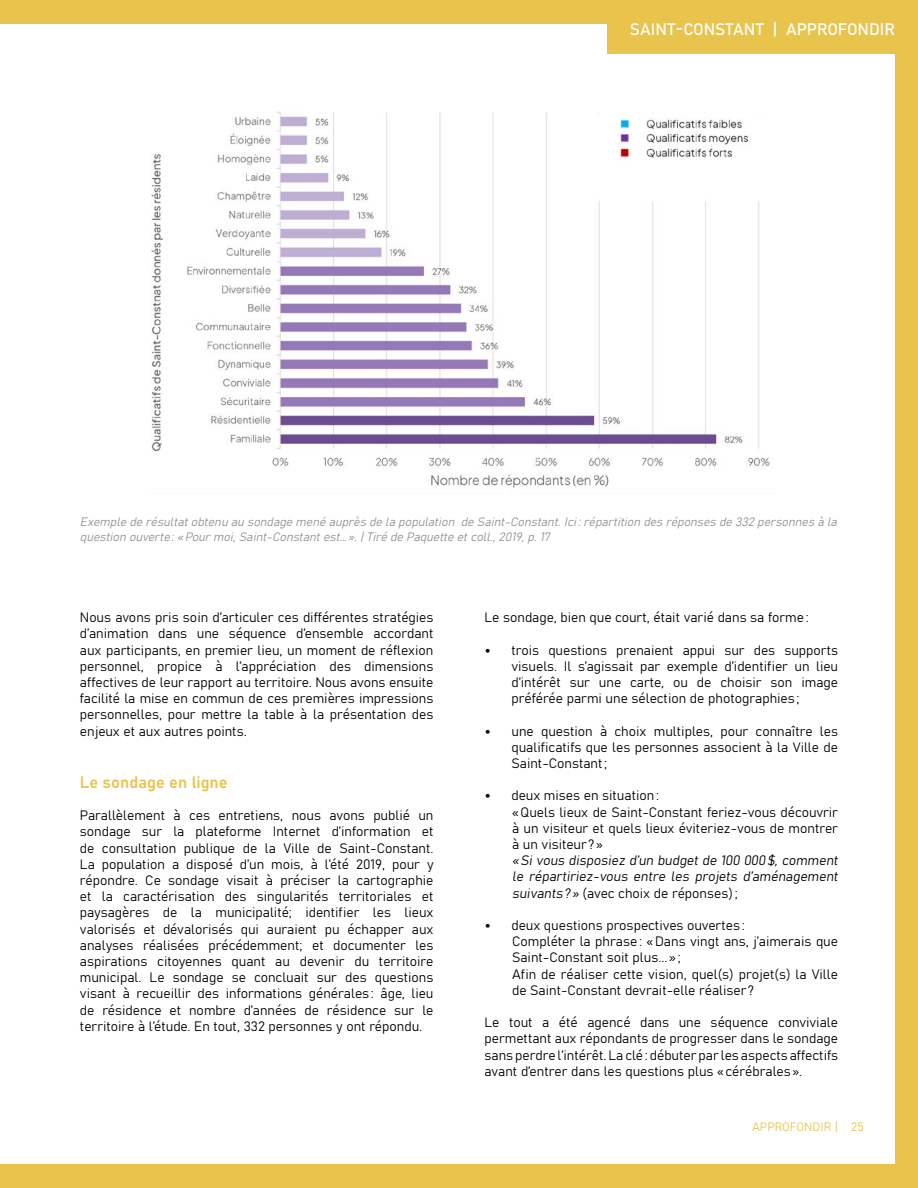
<style>
.page{position:relative;width:918px;height:1188px;background:#fff}
.page>*{position:absolute;margin:0;border:0;box-sizing:border-box;transform-origin:0 0}
.t1{font:16.5px "Bahnschrift";color:#fff}
.t2{font:16.5px "Bahnschrift";color:#e8c44d}
.t3{font:13.5px/16.2px "Bahnschrift";color:#000;text-align:justify}
.t4{font:italic 12px/14.4px "Bahnschrift";color:#919292}
.t5{font:12px "Bahnschrift";letter-spacing:-.01em;color:#e8c44d}
.s1{font-family:"Calibri";font-weight:300}
</style>
<div class="page">
<div style="left:0;top:0;width:904px;height:24px;background:#e8c44d"></div>
<div style="left:895px;top:0;width:23px;height:1188px;background:#e8c44d"></div>
<div style="left:607px;top:15px;width:297px;height:39px;background:#e8c44d"></div>
<div style="left:0;top:1164px;width:901px;height:24px;background:#e8c44d"></div>
<img style="left:151px;top:111px;width:619px;height:377px">
<p class="t1" style="left:630px;top:16px;width:267px">SAINT-CONSTANT | APPROFONDIR</p>
<p class="t4" style="left:80px;top:514px;width:762px">Exemplederésultatobtenu au sondagemenéauprèsdelapopulation deSaint-Constant.Ici:répartition desréponsesde332personnesàla question ouverte:«Pourmoi,Saint-Constantest…».|TirédePaquetteetcoll.,2019,p.17</p>
<p class="t3" style="left:80px;top:608px;width:355px">Nous avons pris soin d’articuler ces différentes stratégies d’animation dans une séquence d’ensemble accordant aux participants, en premier lieu, un moment de réflexion personnel, propice à l’appréciation des dimensions affectives de leur rapport au territoire. Nous avons ensuite facilité la mise en commun de ces premières impressions personnelles, pour mettre la table à la présentation des enjeux et aux autres points.</p>
<p class="t2" style="left:80px;top:769px;width:149px">Le sondage en ligne</p>
<p class="t3" style="left:80px;top:806px;width:355px">Parallèlement à ces entretiens, nous avons publié un sondage sur la plateforme Internet d’information et de consultation publique de la Ville de Saint-Constant.<br>La population a disposé d’un mois, à l’été 2019, pour y répondre. Ce sondage visait à préciser la cartographie et la caractérisation des singularités territoriales et paysagères de la municipalité; identifier les lieux valorisés et dévalorisés qui auraient pu échapper aux analyses réalisées précédemment; et documenter les aspirations citoyennes quant au devenir du territoire municipal. Le sondage se concluait sur des questions visant à recueillir des informations générales: âge, lieu de résidence et nombre d’années de résidence sur le territoire à l’étude. En tout, 332 personnes y ont répondu.</p>
<p class="t3" style="left:485px;top:608px;width:326px">Le sondage, bien que court, était varié dans sa forme:</p>
<p class="t3" style="left:512px;top:641px;width:328px;text-indent:-27px"><span class="s1">•</span> trois questions prenaient appui sur des supports visuels. Il s’agissait par exemple d’identifier un lieu d’intérêt sur une carte, ou de choisir son image préférée parmi une sélection de photographies;</p>
<p class="t3" style="left:512px;top:722px;width:328px;text-indent:-27px"><span class="s1">•</span> une question à choix multiples, pour connaître les qualificatifs que les personnes associent à la Ville de Saint-Constant;</p>
<p class="t3" style="left:512px;top:787px;width:330px;text-align:left;text-indent:-28px"><span class="s1">•</span> deux mises en situation:<br>«Quels lieux de Saint-Constant feriez-vous découvrir à un visiteur et quels lieux éviteriez-vous de montrer à un visiteur ?»<br>«Si vous disposiez d’un budget de 100 000$, comment le répartiriez-vous entre les projets d’aménagement suivants?» (avec choix de réponses);</p>
<p class="t3" style="left:512px;top:916px;width:327px;text-align:left;text-indent:-28px"><span class="s1">•</span> deux questions prospectives ouvertes:<br>Compléter la phrase: «Dans vingt ans, j’aimerais que Saint-Constant soit plus...»;<br>Afin de réaliser cette vision, quel(s) projet(s) la Ville de Saint-Constant devrait-elle réaliser ?</p>
<p class="t3" style="left:485px;top:1013px;width:355px">Le tout a été agencé dans une séquence conviviale permettant aux répondants de progresser dans le sondage sans perdre l’intérêt. La clé: débuter par les aspects affectifs avant d’entrer dans les questions plus «cérébrales».</p>
<p class="t5" style="left:752px;top:1117px;width:113px">APPROFONDIR | 25</p>
</div>
